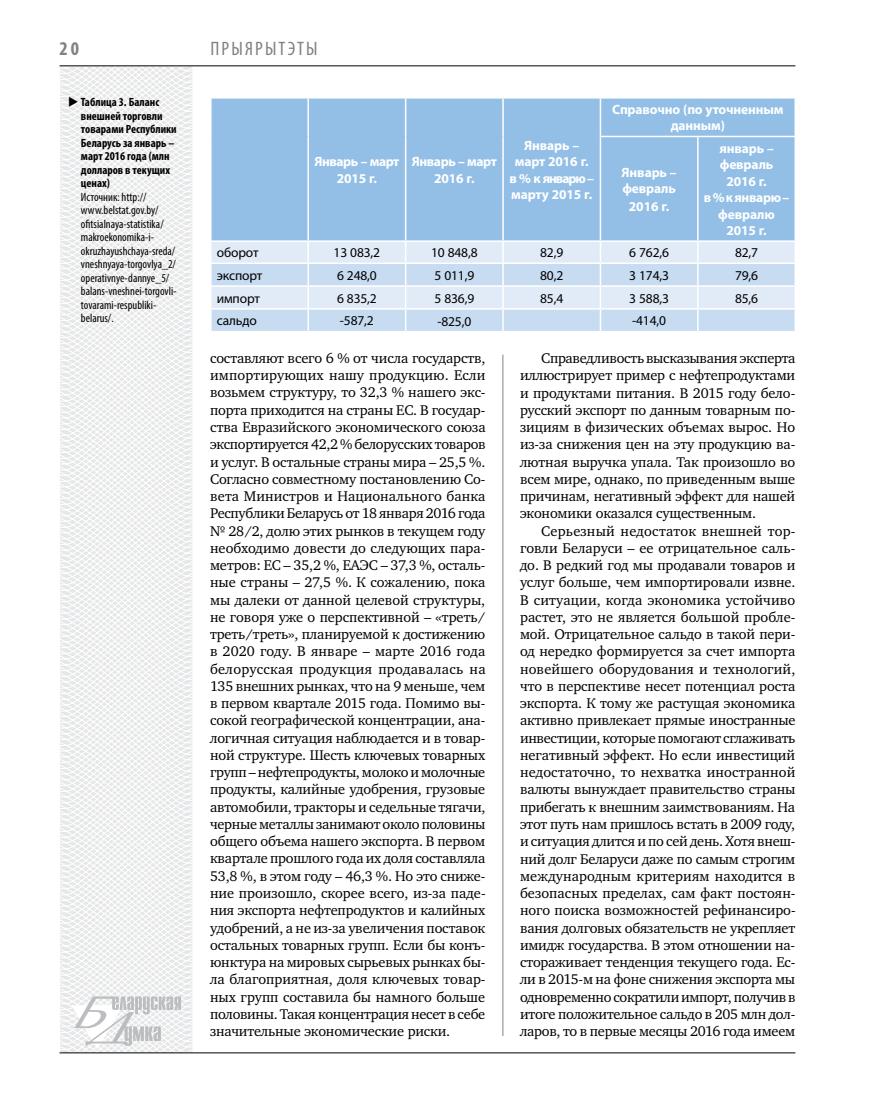
<style>
.page{position:relative;width:872px;height:1106px;background:#fff}
.page>*{position:absolute;margin:0;border:0;box-sizing:border-box;transform-origin:0 0}
.t1{font:condensed 19.5px "Myriad Pro";color:#808285}
.t2{font:700 condensed 19.5px "Myriad Pro";color:#808285}
.t3{font:14.4px/17.2px "Charter C";letter-spacing:-.01em;color:#000;text-align:justify}
.t4{font:700 13.5px/16.5px "Myriad Pro";letter-spacing:-.01em;color:#fff;text-align:center}
.t5{font:13.5px "Myriad Pro";letter-spacing:-.01em;color:#000}
.t6{font:700 13.5px/16.5px "Myriad Pro";letter-spacing:-.03em;color:#fff;text-align:center}
.t7{font:condensed 12px/13.5px "Myriad Pro";color:#000}
.t8{font:700 condensed 12px/13.5px "Myriad Pro";color:#000}
</style>
<div class="page">
<svg style="left:59px;top:65px;width:192px;height:989px"></svg>
<hr style="left:60px;top:1052px;width:735px;height:1px;background:#000">
<svg style="left:71px;top:996px;width:110px;height:53px"></svg>
<hr style="left:60px;top:65px;width:735px;height:1px;background:#000">
<hr style="left:502px;top:354px;width:1px;height:682px;background:#808285">
<div style="left:212px;top:99px;width:582px;height:141px;background:#93bfe6"></div>
<div style="left:212px;top:242px;width:582px;height:20px;background:#e1eaf7"></div>
<svg style="left:212px;top:264px;width:582px;height:67px;background:#d0e0f3"></svg>
<hr style="left:210px;top:242px;width:2px;height:20px;background:#fff">
<hr style="left:210px;top:287px;width:2px;height:21px;background:#fff">
<hr style="left:307px;top:242px;width:2px;height:20px;background:#fff">
<hr style="left:502px;top:242px;width:2px;height:20px;background:#fff">
<hr style="left:599px;top:242px;width:2px;height:20px;background:#fff">
<hr style="left:307px;top:287px;width:2px;height:21px;background:#fff">
<hr style="left:502px;top:287px;width:2px;height:21px;background:#fff">
<hr style="left:599px;top:287px;width:2px;height:21px;background:#fff">
<hr style="left:210px;top:99px;width:2px;height:37px;background:#fff">
<hr style="left:210px;top:136px;width:2px;height:104px;background:#fff">
<hr style="left:210px;top:97px;width:98px;height:2px;background:#fff">
<hr style="left:307px;top:99px;width:2px;height:37px;background:#fff">
<hr style="left:307px;top:136px;width:2px;height:104px;background:#fff">
<hr style="left:405px;top:99px;width:1px;height:37px;background:#fff">
<hr style="left:405px;top:136px;width:1px;height:104px;background:#fff">
<hr style="left:502px;top:99px;width:2px;height:37px;background:#fff">
<hr style="left:502px;top:136px;width:2px;height:104px;background:#fff">
<hr style="left:599px;top:99px;width:2px;height:37px;background:#fff">
<hr style="left:599px;top:137px;width:2px;height:103px;background:#fff">
<hr style="left:697px;top:137px;width:1px;height:103px;background:#fff">
<hr style="left:210px;top:240px;width:98px;height:2px;background:#fff">
<hr style="left:599px;top:136px;width:99px;height:1px;background:#fff">
<hr style="left:698px;top:136px;width:98px;height:1px;background:#fff">
<hr style="left:210px;top:262px;width:98px;height:2px;background:#fff">
<hr style="left:210px;top:264px;width:2px;height:21px;background:#fff">
<hr style="left:210px;top:285px;width:98px;height:2px;background:#fff">
<hr style="left:307px;top:264px;width:2px;height:21px;background:#fff">
<hr style="left:308px;top:285px;width:97px;height:2px;background:#fff">
<hr style="left:405px;top:285px;width:98px;height:2px;background:#fff">
<hr style="left:502px;top:264px;width:2px;height:21px;background:#fff">
<hr style="left:503px;top:285px;width:97px;height:2px;background:#fff">
<hr style="left:599px;top:264px;width:2px;height:21px;background:#fff">
<hr style="left:600px;top:285px;width:98px;height:2px;background:#fff">
<hr style="left:698px;top:285px;width:98px;height:2px;background:#fff">
<hr style="left:210px;top:308px;width:98px;height:1px;background:#fff">
<hr style="left:210px;top:309px;width:2px;height:22px;background:#fff">
<hr style="left:210px;top:331px;width:98px;height:1px;background:#fff">
<hr style="left:308px;top:308px;width:97px;height:1px;background:#fff">
<hr style="left:307px;top:309px;width:2px;height:22px;background:#fff">
<hr style="left:405px;top:308px;width:98px;height:1px;background:#fff">
<svg style="left:405px;top:242px;width:1px;height:89px"></svg>
<hr style="left:503px;top:308px;width:97px;height:1px;background:#fff">
<hr style="left:502px;top:309px;width:2px;height:22px;background:#fff">
<hr style="left:600px;top:308px;width:98px;height:1px;background:#fff">
<hr style="left:599px;top:309px;width:2px;height:22px;background:#fff">
<hr style="left:698px;top:308px;width:98px;height:1px;background:#fff">
<svg style="left:697px;top:242px;width:1px;height:89px"></svg>
<h1 class="t2" style="left:60px;top:37px;width:21px">20</h1>
<h1 class="t1" style="left:210px;top:37px;width:109px">Прыярытэты</h1>
<p class="t8" style="left:81px;top:95px;width:97px;text-indent:-13px">◆ Таблица 3. Баланс внешней торговли товарами Республики<br>Беларусь за январь – март 2016 года (млн долларов в текущих ценах)</p>
<p class="t7" style="left:81px;top:190px;width:97px">Источник: http:// www.belstat.gov.by/ ofitsialnaya-statistika/ makroekonomika-i&shy;okruzhayushchaya-sreda/ vneshnyaya-torgovlya_2/ operativnye-dannye_5/ balans-vneshnei-torgovli&shy;tovarami-respubliki&shy;belarus/.</p>
<p class="t6" style="left:314px;top:153px;width:87px">Январь – март<br>2015 г.</p>
<p class="t6" style="left:412px;top:153px;width:87px">Январь – март<br>2016 г.</p>
<p class="t4" style="left:509px;top:137px;width:86px">Январь – март 2016 г. в % к январю – марту 2015 г.</p>
<p class="t4" style="left:612px;top:101px;width:173px">Справочно (по уточненным данным)</p>
<p class="t4" style="left:621px;top:163px;width:57px;text-align:left">Январь – февраль</p>
<p class="t4" style="left:629px;top:198px;width:42px">2016 г.</p>
<p class="t4" style="left:704px;top:139px;width:87px">январь – февраль<br>2016 г.<br>в % к январю – февралю<br>2015 г.</p>
<p class="t5" style="left:217px;top:244px;width:43px">оборот</p>
<p class="t5" style="left:333px;top:244px;width:48px">13 083,2</p>
<p class="t5" style="left:431px;top:244px;width:48px">10 848,8</p>
<p class="t5" style="left:540px;top:244px;width:25px">82,9</p>
<p class="t5" style="left:629px;top:244px;width:41px">6 762,6</p>
<p class="t5" style="left:735px;top:244px;width:25px">82,7</p>
<p class="t5" style="left:217px;top:267px;width:47px">экспорт</p>
<p class="t5" style="left:337px;top:267px;width:41px">6 248,0</p>
<p class="t5" style="left:434px;top:267px;width:41px">5 011,9</p>
<p class="t5" style="left:540px;top:267px;width:25px">80,2</p>
<p class="t5" style="left:629px;top:267px;width:41px">3 174,3</p>
<p class="t5" style="left:735px;top:267px;width:25px">79,6</p>
<p class="t5" style="left:217px;top:290px;width:45px">импорт</p>
<p class="t5" style="left:337px;top:290px;width:41px">6 835,2</p>
<p class="t5" style="left:434px;top:290px;width:41px">5 836,9</p>
<p class="t5" style="left:540px;top:290px;width:25px">85,4</p>
<p class="t5" style="left:629px;top:290px;width:41px">3 588,3</p>
<p class="t5" style="left:735px;top:290px;width:25px">85,6</p>
<p class="t5" style="left:217px;top:312px;width:41px">сальдо</p>
<p class="t5" style="left:340px;top:312px;width:35px">-587,2</p>
<p class="t5" style="left:437px;top:313px;width:35px">-825,0</p>
<p class="t5" style="left:632px;top:312px;width:35px">-414,0</p>
<p class="t3" style="left:210px;top:349px;width:277px">составляют всего 6 % от числа государств, импортирующих нашу продукцию. Если возьмем структуру, то 32,3 % нашего экс&shy;порта приходится на страны ЕС. В государ&shy;ства Евразийского экономического союза экспортируется 42,2 % белорусских товаров и услуг. В остальные страны мира – 25,5 %.<br>Согласно совместному постановлению Со&shy;вета Министров и Национального банка Республики Беларусь от 18 января 2016 года № 28/2, долю этих рынков в текущем году необходимо довести до следующих пара&shy;метров: ЕС – 35,2 %, ЕАЭС – 37,3 %, осталь&shy;ные страны – 27,5 %. К сожалению, пока мы далеки от данной целевой структуры, не говоря уже о перспективной – «треть/ треть/треть», планируемой к достижению в 2020 году. В январе – марте 2016 года белорусская продукция продавалась на 135 внешних рынках, что на 9 меньше, чем в первом квартале 2015 года. Помимо вы&shy;сокой географической концентрации, ана&shy;логичная ситуация наблюдается и в товар&shy;ной структуре. Шесть ключевых товарных групп – нефтепродукты, молоко и молочные продукты, калийные удобрения, грузовые автомобили, тракторы и седельные тягачи, черные металлы занимают около половины общего объема нашего экспорта. В первом квартале прошлого года их доля составляла 53,8 %, в этом году – 46,3 %. Но это сниже&shy;ние произошло, скорее всего, из-за паде&shy;ния экспорта нефтепродуктов и калийных удобрений, а не из-за увеличения поставок остальных товарных групп. Если бы конъ&shy;юнктура на мировых сырьевых рынках бы&shy;ла благоприятная, доля ключевых товар&shy;ных групп составила бы намного больше половины. Такая концентрация несет в себе значительные экономические риски.</p>
<p class="t3" style="left:520px;top:349px;width:277px;text-indent:21px">Справедливость высказывания эксперта иллюстрирует пример с нефтепродуктами и продуктами питания. В 2015 году бело&shy;русский экспорт по данным товарным по&shy;зициям в физических объемах вырос. Но из-за снижения цен на эту продукцию ва&shy;лютная выручка упала. Так произошло во всем мире, однако, по приведенным выше причинам, негативный эффект для нашей экономики оказался существенным.</p>
<p class="t3" style="left:520px;top:522px;width:277px;text-indent:21px">Серьезный недостаток внешней тор&shy;говли Беларуси – ее отрицательное саль&shy;до. В редкий год мы продавали товаров и услуг больше, чем импортировали извне.<br>В ситуации, когда экономика устойчиво растет, это не является большой пробле&shy;мой. Отрицательное сальдо в такой пери&shy;од нередко формируется за счет импорта новейшего оборудования и технологий, что в перспективе несет потенциал роста экспорта. К тому же растущая экономика активно привлекает прямые иностранные инвестиции, которые помогают сглаживать негативный эффект. Но если инвестиций недостаточно, то нехватка иностранной валюты вынуждает правительство страны прибегать к внешним заимствованиям. На этот путь нам пришлось встать в 2009 году, и ситуация длится и по сей день. Хотя внеш&shy;ний долг Беларуси даже по самым строгим международным критериям находится в безопасных пределах, сам факт постоян&shy;ного поиска возможностей рефинансиро&shy;вания долговых обязательств не укрепляет имидж государства. В этом отношении на&shy;стораживает тенденция текущего года. Ес&shy;ли в 2015-м на фоне снижения экспорта мы одновременно сократили импорт, получив в итоге положительное сальдо в 205 млн дол&shy;ларов, то в первые месяцы 2016 года имеем</p>
</div>
